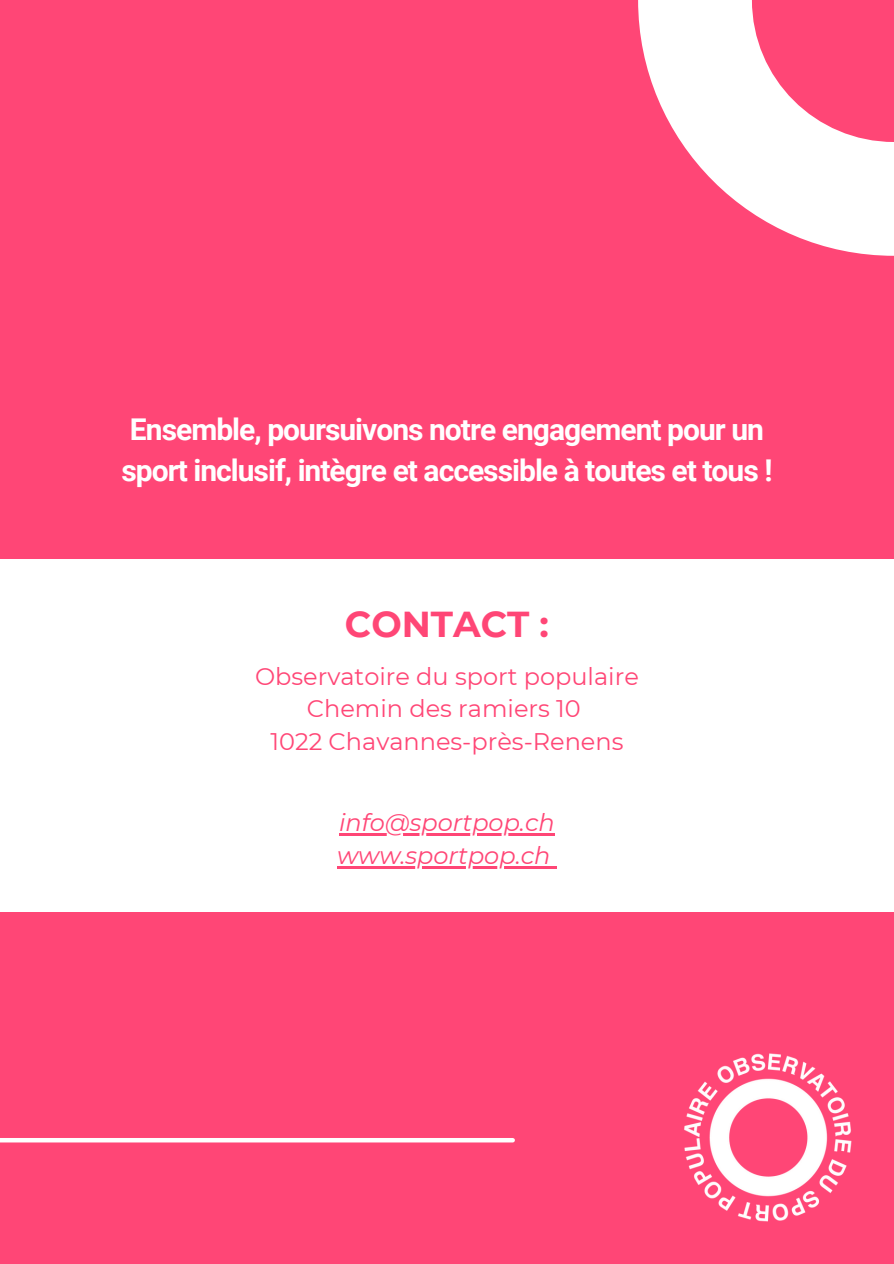
<style>
.page{position:relative;width:894px;height:1264px;background:#fff}
.page>*{position:absolute;margin:0;border:0;box-sizing:border-box;transform-origin:0 0}
.t1{font:700 36px "Montserrat";color:#ff4676}
.t2{font:700 30px/41.7px "Roboto";letter-spacing:-.035em;color:#fff}
.t3{font:24px "Montserrat";color:#ff4676}
.t4{font:italic 24px "Montserrat";color:#ff4676}
</style>
<div class="page">
<div style="left:0;top:0;width:893px;height:1263px;background:#ff4676"></div>
<div style="left:0;top:1137px;width:512px;height:5px;background:#fff"></div>
<svg style="left:638px;top:0;width:255px;height:255px;fill:#fff"></svg>
<div style="left:0;top:559px;width:893px;height:352px;background:#fff"></div>
<img style="left:684px;top:1053px;width:168px;height:169px">
<hr style="left:339px;top:833px;width:215px;height:2px;background:#ff4676">
<hr style="left:337px;top:866px;width:213px;height:2px;background:#ff4676">
<svg style="left:550px;top:866px;width:6px;height:2px"></svg>
<h3 class="t2" style="left:121px;top:408px;width:652px">Ensemble, poursuivons notre engagement pour un sport inclusif, intègre et accessible à toutes et tous !</h3>
<p class="t1" style="left:345px;top:602px;width:205px">CONTACT :</p>
<h2 class="t3" style="left:255px;top:661px;width:385px">Observatoire du sport populaire</h2>
<h1 class="t3" style="left:307px;top:694px;width:275px">Chemin des ramiers 10</h1>
<p class="t3" style="left:270px;top:727px;width:354px">1022 Chavannes-près-Renens</p>
<p class="t4" style="left:339px;top:808px;width:217px">info@sportpop.ch</p>
<p class="t4" style="left:337px;top:840px;width:215px">www.sportpop.ch</p>
</div>
